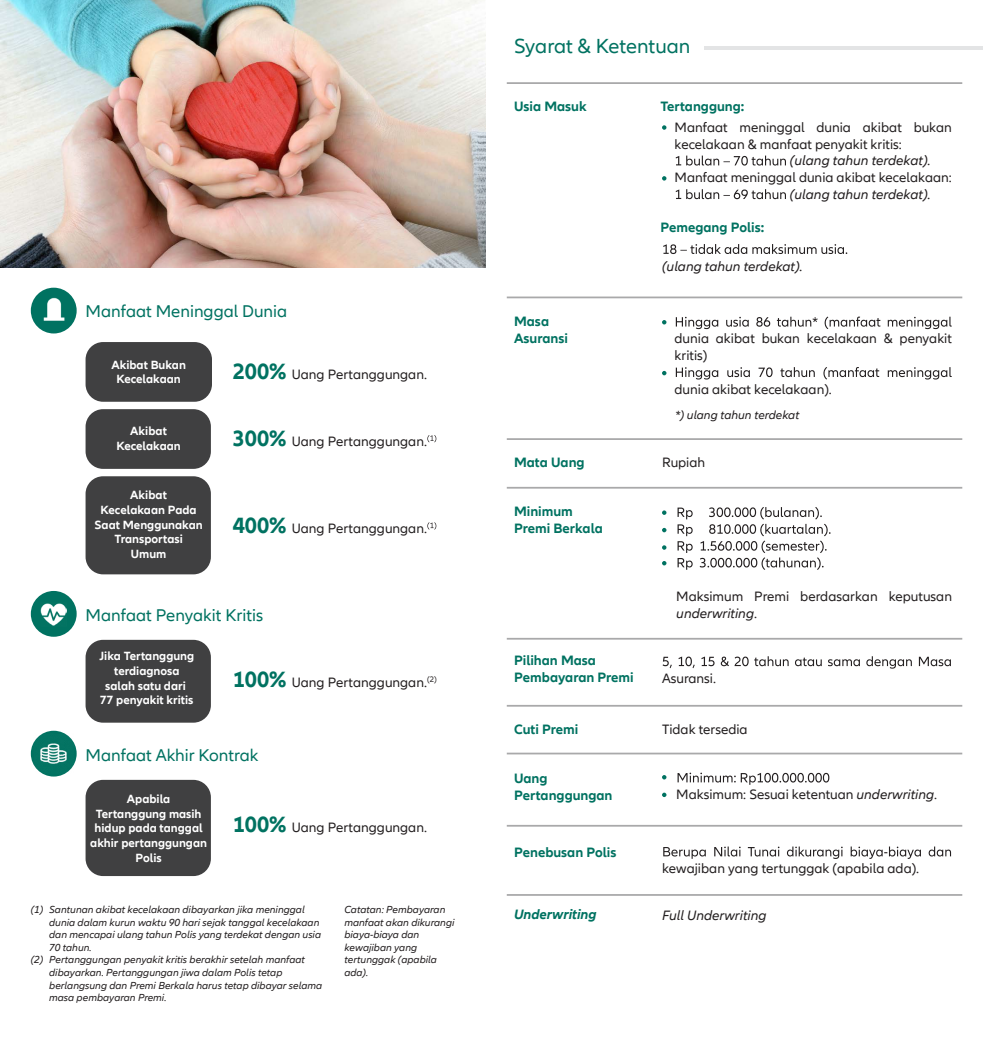
<style>
.page{position:relative;width:983px;height:1042px;background:#fff}
.page>*{position:absolute;margin:0;border:0;box-sizing:border-box;transform-origin:0 0}
.t1{font:21px "Allianz Neo";color:#007261}
.t2{font:17.5px "Allianz Neo";color:#007261}
.t3{font:14px/16.8px "Allianz Neo";color:#231f20}
.t4{font:700 14px/16.8px "Allianz Neo";color:#007261}
.t5{font:italic 14px "Allianz Neo";color:#231f20}
.t6{font:italic 700 14px "Allianz Neo";color:#007261}
.t7{font:700 12.25px/14.7px "Allianz Neo";color:#fff;text-align:center}
.t8{font:italic 12.25px "Allianz Neo";color:#231f20}
.t9{font:italic 10.5px/12.6px "Allianz Neo";color:#231f20}
.s1{font-weight:700;font-size:22.75px;color:#007261}
.s2{font-style:italic}
</style>
<div class="page">
<img style="left:0;top:0;width:485px;height:267px">
<svg style="left:427px;top:435px;width:9px;height:7px"></svg>
<svg style="left:427px;top:522px;width:9px;height:7px"></svg>
<svg style="left:675px;top:156px;width:110px;height:10px"></svg>
<svg style="left:675px;top:189px;width:110px;height:10px"></svg>
<svg style="left:662px;top:125px;width:4px;height:5px"></svg>
<svg style="left:662px;top:176px;width:4px;height:5px"></svg>
<svg style="left:675px;top:316px;width:276px;height:13px"></svg>
<svg style="left:675px;top:367px;width:276px;height:12px"></svg>
<svg style="left:677px;top:507px;width:153px;height:63px"></svg>
<svg style="left:677px;top:772px;width:152px;height:13px"></svg>
<svg style="left:662px;top:656px;width:288px;height:12px"></svg>
<svg style="left:662px;top:320px;width:4px;height:4px"></svg>
<svg style="left:662px;top:510px;width:4px;height:5px"></svg>
<svg style="left:662px;top:528px;width:4px;height:4px"></svg>
<svg style="left:662px;top:775px;width:4px;height:4px"></svg>
<svg style="left:662px;top:792px;width:4px;height:5px"></svg>
<svg style="left:662px;top:545px;width:4px;height:5px"></svg>
<svg style="left:662px;top:561px;width:4px;height:4px"></svg>
<svg style="left:662px;top:371px;width:4px;height:4px"></svg>
<svg style="left:663px;top:244px;width:184px;height:10px"></svg>
<hr style="left:506px;top:82px;width:456px;height:2px;background:#a9a9aa">
<hr style="left:506px;top:438px;width:456px;height:2px;background:#a9a9aa">
<hr style="left:506px;top:487px;width:456px;height:2px;background:#a9a9aa">
<hr style="left:506px;top:638px;width:456px;height:1px;background:#a9a9aa">
<hr style="left:506px;top:705px;width:456px;height:1px;background:#a9a9aa">
<hr style="left:506px;top:752px;width:456px;height:2px;background:#a9a9aa">
<svg style="left:663px;top:846px;width:287px;height:13px"></svg>
<hr style="left:506px;top:825px;width:456px;height:1px;background:#a9a9aa">
<hr style="left:506px;top:296px;width:456px;height:2px;background:#a9a9aa">
<hr style="left:506px;top:894px;width:456px;height:2px;background:#a9a9aa">
<div style="left:85px;top:342px;width:127px;height:60px;background:#404041;border-radius:17px"></div>
<div style="left:85px;top:640px;width:126px;height:82px;background:#404041;border-radius:18px"></div>
<div style="left:85px;top:780px;width:126px;height:96px;background:#404041;border-radius:18px"></div>
<div style="left:85px;top:409px;width:126px;height:60px;background:#404041;border-radius:17px"></div>
<div style="left:85px;top:476px;width:126px;height:98px;background:#404041;border-radius:18px"></div>
<div style="left:31px;top:731px;width:46px;height:45px;background:#007261;border-radius:50%"></div>
<div style="left:31px;top:288px;width:46px;height:45px;background:#007261;border-radius:50%"></div>
<div style="left:31px;top:591px;width:46px;height:46px;background:#007261;border-radius:50%"></div>
<img style="left:33px;top:733px;width:41px;height:40px">
<img style="left:40px;top:603px;width:26px;height:23px">
<img style="left:35px;top:291px;width:37px;height:35px">
<hr style="left:704px;top:46px;width:278px;height:4px;background:#e3e4e5">
<p class="t2" style="left:85px;top:301px;width:203px">Manfaat Meninggal Dunia</p>
<p class="t7" style="left:111px;top:357px;width:76px">Akibat Bukan<br>Kecelakaan</p>
<p class="t7" style="left:116px;top:424px;width:66px">Akibat<br>Kecelakaan</p>
<p class="t7" style="left:94px;top:488px;width:110px">Akibat<br>Kecelakaan Pada<br>Saat Menggunakan<br>Transportasi<br>Umum</p>
<p class="t3" style="left:232px;top:366px;width:196px"><span class="s1">200%</span> Uang Pertanggungan.</p>
<p class="t3" style="left:232px;top:433px;width:196px"><span class="s1">300%</span> Uang Pertanggungan.</p>
<p class="t3" style="left:232px;top:520px;width:196px"><span class="s1">400%</span> Uang Pertanggungan.</p>
<p class="t2" style="left:85px;top:606px;width:179px">Manfaat Penyakit Kritis</p>
<p class="t7" style="left:99px;top:649px;width:96px">Jika Tertanggung terdiagnosa salah satu dari<br>77 penyakit kritis</p>
<p class="t3" style="left:232px;top:674px;width:205px"><span class="s1">100%</span> Uang Pertanggungan.<sup>(2)</sup></p>
<p class="t2" style="left:85px;top:745px;width:174px">Manfaat Akhir Kontrak</p>
<p class="t7" style="left:90px;top:792px;width:118px">Apabila<br>Tertanggung masih hidup pada tanggal akhir pertanggungan<br>Polis</p>
<p class="t3" style="left:232px;top:819px;width:196px"><span class="s1">100%</span> Uang Pertanggungan.</p>
<p class="t9" style="left:31px;top:903px;width:14px">(1)</p>
<p class="t9" style="left:49px;top:903px;width:274px">Santunan akibat kecelakaan dibayarkan jika meninggal dunia dalam kurun waktu 90 hari sejak tanggal kecelakaan dan mencapai ulang tahun Polis yang terdekat dengan usia 70 tahun.<br>Pertanggungan penyakit kritis berakhir setelah manfaat dibayarkan. Pertanggungan jiwa dalam Polis tetap berlangsung dan Premi Berkala harus tetap dibayar selama masa pembayaran Premi.</p>
<p class="t9" style="left:31px;top:954px;width:14px">(2)</p>
<p class="t9" style="left:344px;top:903px;width:111px">Catatan: Pembayaran manfaat akan dikurangi biaya-biaya dan kewajiban yang tertunggak (apabila ada).</p>
<h1 class="t1" style="left:514px;top:34px;width:178px">Syarat &amp; Ketentuan</h1>
<p class="t4" style="left:514px;top:98px;width:74px">Usia Masuk</p>
<p class="t4" style="left:514px;top:313px;width:55px">Masa<br>Asuransi</p>
<p class="t4" style="left:660px;top:98px;width:85px">Tertanggung:</p>
<p class="t3" style="left:674px;top:119px;width:279px">Manfaat meninggal dunia akibat bukan kecelakaan &amp; manfaat penyakit kritis:</p>
<p class="t5" style="left:789px;top:153px;width:142px">(ulang tahun terdekat).</p>
<p class="t3" style="left:674px;top:169px;width:279px">Manfaat meninggal dunia akibat kecelakaan:</p>
<p class="t5" style="left:789px;top:186px;width:142px">(ulang tahun terdekat).</p>
<p class="t4" style="left:660px;top:219px;width:105px">Pemegang Polis:</p>
<p class="t5" style="left:662px;top:258px;width:142px">(ulang tahun terdekat).</p>
<p class="t3" style="left:674px;top:331px;width:279px">dunia akibat bukan kecelakaan &amp; penyakit kritis)</p>
<p class="t3" style="left:674px;top:381px;width:159px">dunia akibat kecelakaan).</p>
<p class="t8" style="left:675px;top:408px;width:126px">*) ulang tahun terdekat</p>
<p class="t4" style="left:514px;top:454px;width:72px">Mata Uang</p>
<p class="t3" style="left:662px;top:455px;width:45px">Rupiah</p>
<p class="t4" style="left:514px;top:503px;width:90px">Minimum<br>Premi Berkala</p>
<p class="t4" style="left:514px;top:652px;width:121px">Pilihan Masa<br>Pembayaran Premi</p>
<p class="t4" style="left:514px;top:721px;width:66px">Cuti Premi</p>
<p class="t4" style="left:514px;top:770px;width:100px">Uang<br>Pertanggungan</p>
<p class="t4" style="left:514px;top:844px;width:104px">Penebusan Polis</p>
<p class="t6" style="left:514px;top:906px;width:84px">Underwriting</p>
<p class="t3" style="left:676px;top:588px;width:277px">Maksimum Premi berdasarkan keputusan <span class="s2">underwriting</span>.</p>
<p class="t3" style="left:661px;top:670px;width:56px">Asuransi.</p>
<p class="t3" style="left:662px;top:721px;width:87px">Tidak tersedia</p>
<p class="t3" style="left:676px;top:786px;width:262px">Maksimum: Sesuai ketentuan <span class="s2">underwriting</span>.</p>
<p class="t3" style="left:662px;top:860px;width:259px">kewajiban yang tertunggak (apabila ada).</p>
<p class="t5" style="left:662px;top:907px;width:106px">Full Underwriting</p>
</div>
